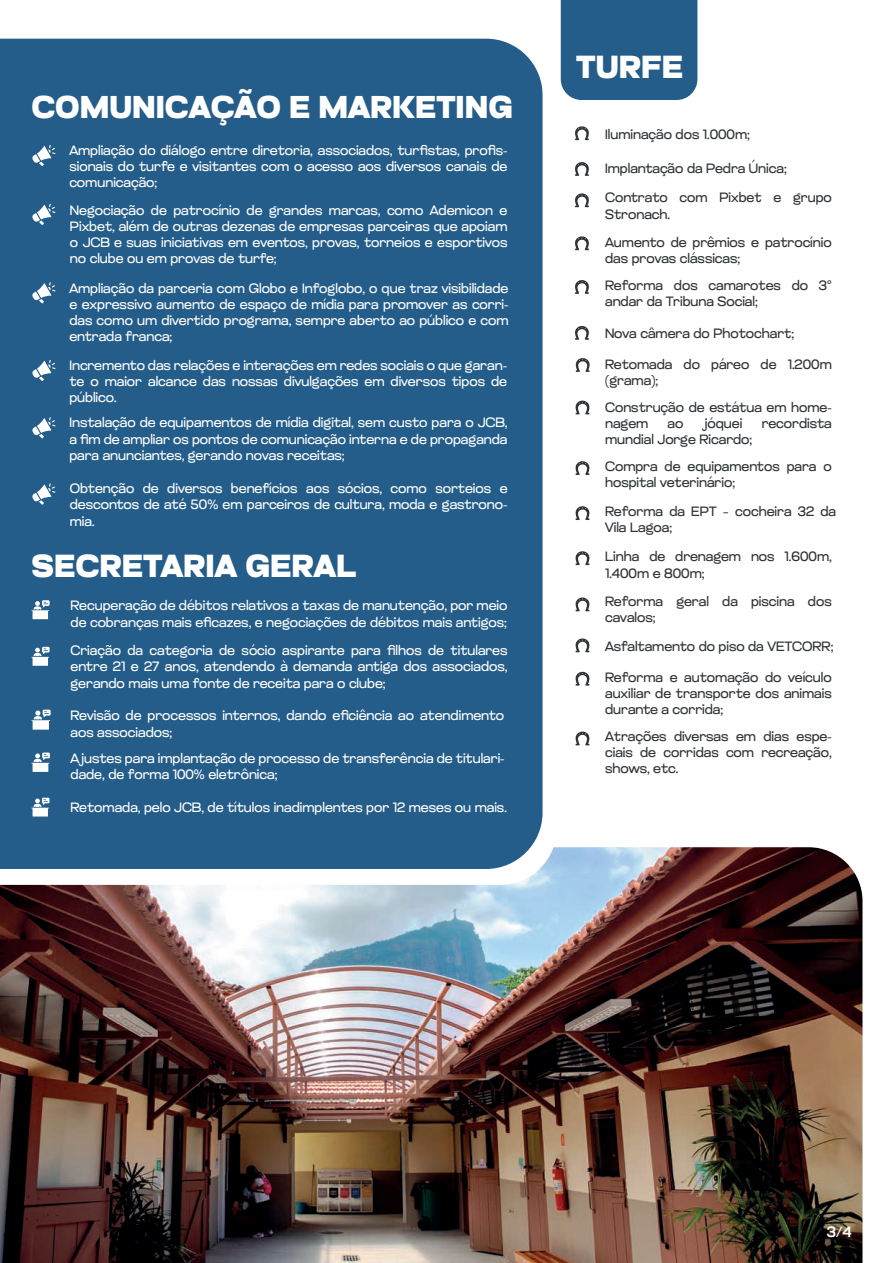
<style>
.page{position:relative;width:893px;height:1263px;background:#fff}
.page>*{position:absolute;margin:0;border:0;box-sizing:border-box;transform-origin:0 0}
.t1{font:700 31.95px "Glancyr";color:#fff}
.t2{font:700 31.5px "Glancyr";color:#fff}
.t3{font:15px "Glancyr";color:#fff}
.t4{font:300 13.5px/16.2px "Glancyr";color:#fff;text-align:justify}
.t5{font:300 13.5px/16.2px "Glancyr";color:#2f3437}
</style>
<div class="page">
<img style="left:0;top:847px;width:862px;height:416px">
<svg style="left:0;top:38px;width:557px;height:847px"></svg>
<div style="left:561px;top:0;width:136px;height:100px;background:#245d89"></div>
<div style="left:0;top:39px;width:542px;height:830px;background:#245d89"></div>
<svg style="left:32px;top:145px;width:23px;height:21px"></svg>
<svg style="left:32px;top:417px;width:23px;height:21px"></svg>
<svg style="left:32px;top:483px;width:23px;height:22px"></svg>
<svg style="left:32px;top:360px;width:23px;height:21px"></svg>
<svg style="left:32px;top:282px;width:23px;height:21px"></svg>
<svg style="left:32px;top:204px;width:23px;height:21px"></svg>
<svg style="left:575px;top:126px;width:14px;height:14px"></svg>
<svg style="left:575px;top:236px;width:14px;height:14px"></svg>
<svg style="left:576px;top:358px;width:14px;height:14px"></svg>
<svg style="left:575px;top:506px;width:15px;height:14px"></svg>
<svg style="left:575px;top:551px;width:15px;height:14px"></svg>
<svg style="left:575px;top:731px;width:15px;height:14px"></svg>
<svg style="left:575px;top:671px;width:15px;height:15px"></svg>
<svg style="left:575px;top:638px;width:15px;height:14px"></svg>
<svg style="left:575px;top:597px;width:15px;height:14px"></svg>
<svg style="left:575px;top:461px;width:15px;height:14px"></svg>
<svg style="left:575px;top:400px;width:15px;height:14px"></svg>
<svg style="left:575px;top:325px;width:14px;height:15px"></svg>
<svg style="left:575px;top:280px;width:14px;height:14px"></svg>
<svg style="left:575px;top:193px;width:14px;height:14px"></svg>
<svg style="left:575px;top:162px;width:14px;height:14px"></svg>
<svg style="left:31px;top:600px;width:19px;height:19px"></svg>
<svg style="left:31px;top:647px;width:19px;height:19px"></svg>
<svg style="left:31px;top:752px;width:19px;height:20px"></svg>
<svg style="left:31px;top:798px;width:18px;height:18px"></svg>
<svg style="left:31px;top:710px;width:20px;height:20px"></svg>
<h2 class="t2" style="left:31px;top:86px;width:483px">COMUNICAÇÃO E MARKETING</h2>
<p class="t4" style="left:69px;top:141px;width:440px">Ampliação do diálogo entre diretoria, associados, turfistas, profis&shy;sionais do turfe e visitantes com o acesso aos diversos canais de comunicação;</p>
<p class="t4" style="left:70px;top:201px;width:439px">Negociação de patrocínio de grandes marcas, como Ademicon e Pixbet, além de outras dezenas de empresas parceiras que apoiam o JCB e suas iniciativas em eventos, provas, torneios e esportivos no clube ou em provas de turfe;</p>
<p class="t4" style="left:69px;top:279px;width:441px">Ampliação da parceria com Globo e Infoglobo, o que traz visibilidade e expressivo aumento de espaço de mídia para promover as corri&shy;das como um divertido programa, sempre aberto ao público e com entrada franca;</p>
<p class="t4" style="left:69px;top:356px;width:439px">Incremento das relações e interações em redes sociais o que garan&shy;te o maior alcance das nossas divulgações em diversos tipos de público.</p>
<p class="t4" style="left:69px;top:414px;width:440px">Instalação de equipamentos de mídia digital, sem custo para o JCB, a fim de ampliar os pontos de comunicação interna e de propaganda para anunciantes, gerando novas receitas;</p>
<p class="t4" style="left:70px;top:480px;width:439px">Obtenção de diversos benefícios aos sócios, como sorteios e descontos de até 50% em parceiros de cultura, moda e gastrono&shy;mia.</p>
<h1 class="t1" style="left:31px;top:544px;width:327px">SECRETARIA GERAL</h1>
<p class="t4" style="left:71px;top:597px;width:438px">Recuperação de débitos relativos a taxas de manutenção, por meio de cobranças mais eficazes, e negociações de débitos mais antigos;</p>
<p class="t4" style="left:71px;top:642px;width:438px">Criação da categoria de sócio aspirante para filhos de titulares entre 21 e 27 anos, atendendo à demanda antiga dos associados, gerando mais uma fonte de receita para o clube;</p>
<p class="t4" style="left:71px;top:707px;width:435px">Revisão de processos internos, dando eficiência ao atendimento aos associados;</p>
<p class="t4" style="left:71px;top:749px;width:436px">Ajustes para implantação de processo de transferência de titulari&shy;dade, de forma 100% eletrônica;</p>
<p class="t4" style="left:71px;top:798px;width:438px">Retomada, pelo JCB, de títulos inadimplentes por 12 meses ou mais.</p>
<h1 class="t1" style="left:576px;top:45px;width:108px">TURFE</h1>
<p class="t5" style="left:605px;top:126px;width:146px">Iluminação dos 1.000m;</p>
<p class="t5" style="left:605px;top:159px;width:183px">Implantação da Pedra Única;</p>
<p class="t5" style="left:605px;top:189px;width:228px">Contrato com Pixbet e grupo<br>Stronach.</p>
<p class="t5" style="left:605px;top:233px;width:228px">Aumento de prêmios e patrocínio das provas clássicas;</p>
<p class="t5" style="left:605px;top:277px;width:228px">Reforma dos camarotes do 3º andar da Tribuna Social;</p>
<p class="t5" style="left:605px;top:325px;width:190px">Nova câmera do Photochart;</p>
<p class="t5" style="left:605px;top:356px;width:228px">Retomada do páreo de 1.200m (grama);</p>
<p class="t5" style="left:605px;top:398px;width:228px">Construção de estátua em home&shy;nagem</p>
<p class="t5" style="left:668px;top:414px;width:17px">ao</p>
<p class="t5" style="left:703px;top:414px;width:41px">jóquei</p>
<p class="t5" style="left:762px;top:414px;width:72px">recordista</p>
<p class="t5" style="left:605px;top:431px;width:149px">mundial Jorge Ricardo;</p>
<p class="t5" style="left:605px;top:458px;width:228px">Compra de equipamentos para o hospital veterinário;</p>
<p class="t5" style="left:605px;top:503px;width:233px">Reforma da EPT – cocheira 32 da<br>Vila Lagoa;</p>
<p class="t5" style="left:605px;top:548px;width:228px">Linha de drenagem nos 1.600m,<br>1.400m e 800m;</p>
<p class="t5" style="left:605px;top:593px;width:228px">Reforma geral da piscina dos cavalos;</p>
<p class="t5" style="left:605px;top:638px;width:230px">Asfaltamento do piso da VETCORR;</p>
<p class="t5" style="left:605px;top:669px;width:228px;text-align:justify">Reforma e automação do veículo auxiliar de transporte dos animais durante a corrida;</p>
<p class="t5" style="left:605px;top:728px;width:228px;text-align:justify">Atrações diversas em dias espe&shy;ciais de corridas com recreação, shows, etc.</p>
<p class="t3" style="left:827px;top:1222px;width:26px">3/4</p>
</div>
